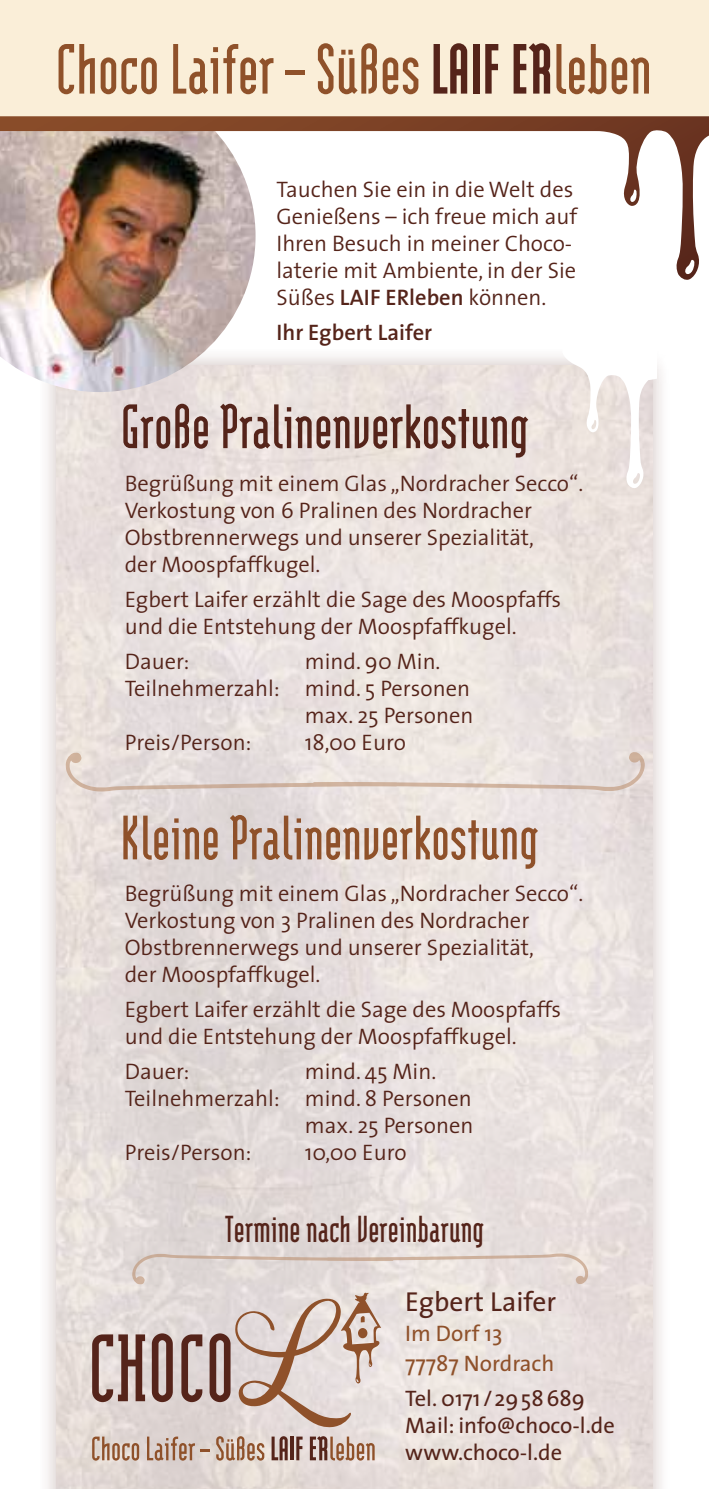
<style>
.page{position:relative;width:709px;height:1489px;background:#fff}
.page>*{position:absolute;margin:0;border:0;box-sizing:border-box;transform-origin:0 0}
.t1{font:700 75px "Modula";color:#8f512a}
.t2{font:700 75px "Modula";color:#55241a}
.t3{font:700 45px "Modula";color:#55241a}
.t4{font:27.5px "The Sans";color:#55241a}
.t5{font:300 22.5px/27px "The Sans";color:#55241a}
.t6{font:22.5px/27px "The Sans";color:#55241a}
.t7{font:22.5px/30px "The Sans";color:#8f512a}
.t8{font:600 22.5px "The Sans";color:#55241a}
.s1{font-weight:600}
</style>
<div class="page">
<div style="left:37px;top:346px;width:634px;height:1142px;background:#55241a;opacity:.75"></div>
<img style="left:57px;top:365px;width:595px;height:1123px">
<img style="left:0;top:281px;width:255px;height:111px">
<div style="left:0;top:0;width:709px;height:124px;background:#faeed8"></div>
<svg style="left:562px;top:346px;width:94px;height:142px"></svg>
<svg style="left:0;top:116px;width:709px;height:165px"></svg>
<svg style="left:59px;top:44px;width:36px;height:50px"></svg>
<svg style="left:101px;top:57px;width:56px;height:37px"></svg>
<svg style="left:173px;top:44px;width:100px;height:50px"></svg>
<div style="left:285px;top:70px;width:20px;height:5px;background:#8f512a"></div>
<svg style="left:318px;top:43px;width:15px;height:51px"></svg>
<svg style="left:339px;top:43px;width:38px;height:51px"></svg>
<svg style="left:383px;top:57px;width:35px;height:37px"></svg>
<svg style="left:433px;top:43px;width:34px;height:51px"></svg>
<div style="left:473px;top:44px;width:6px;height:50px;background:#55241a"></div>
<svg style="left:485px;top:44px;width:13px;height:50px"></svg>
<svg style="left:513px;top:43px;width:37px;height:51px"></svg>
<svg style="left:556px;top:44px;width:93px;height:50px"></svg>
<svg style="left:92px;top:1334px;width:53px;height:67px;background:#a1867f"></svg>
<svg style="left:152px;top:1333px;width:21px;height:68px"></svg>
<svg style="left:181px;top:1334px;width:21px;height:67px"></svg>
<svg style="left:92px;top:1436px;width:17px;height:24px"></svg>
<svg style="left:112px;top:1442px;width:8px;height:18px"></svg>
<svg style="left:115px;top:1443px;width:19px;height:17px"></svg>
<svg style="left:132px;top:1442px;width:7px;height:18px"></svg>
<svg style="left:147px;top:1436px;width:48px;height:24px"></svg>
<svg style="left:201px;top:1448px;width:9px;height:3px"></svg>
<svg style="left:216px;top:1435px;width:48px;height:25px"></svg>
<svg style="left:271px;top:1435px;width:17px;height:25px"></svg>
<hr style="left:290px;top:1436px;width:3px;height:24px;background:#55241a">
<svg style="left:296px;top:1436px;width:6px;height:24px"></svg>
<svg style="left:310px;top:1435px;width:64px;height:25px;background:#b89a8e"></svg>
<svg style="left:209px;top:1292px;width:172px;height:136px;background:#d1bfb8"></svg>
<svg style="left:65px;top:751px;width:580px;height:40px;background:#e5dbd7"></svg>
<svg style="left:132px;top:1253px;width:456px;height:31px;background:#e1d7d3"></svg>
<p class="t5" style="left:276px;top:175px;width:302px">Tauchen Sie ein in die Welt des<br>Genießens – ich freue mich auf<br>Ihren Besuch in meiner Choco&shy;laterie mit Ambiente, in der Sie<br>Süßes <span class="s1">LAIF ERleben</span> können.</p>
<p class="t8" style="left:276px;top:314px;width:157px">Ihr Egbert Laifer</p>
<h1 class="t2" style="left:120px;top:393px;width:409px">Große Pralinenverkostung</h1>
<p class="t5" style="left:125px;top:469px;width:460px">Begrüßung mit einem Glas „Nordracher Secco“.<br>Verkostung von 6 Pralinen des Nordracher Obstbrennerwegs und unserer Spezialität,<br>der Moospfaffkugel.</p>
<p class="t5" style="left:125px;top:585px;width:438px">Egbert Laifer erzählt die Sage des Moospfaffs und die Entstehung der Moospfaffkugel.</p>
<p class="t5" style="left:125px;top:647px;width:66px">Dauer:</p>
<p class="t5" style="left:305px;top:647px;width:137px">mind. 90 Min.</p>
<p class="t5" style="left:125px;top:674px;width:347px">Teilnehmerzahl: mind. 5 Personen</p>
<p class="t5" style="left:305px;top:701px;width:170px">max. 25 Personen</p>
<p class="t5" style="left:125px;top:728px;width:128px">Preis/Person:</p>
<p class="t5" style="left:305px;top:728px;width:102px">18,00 Euro</p>
<h1 class="t1" style="left:120px;top:804px;width:419px">Kleine Pralinenverkostung</h1>
<p class="t5" style="left:125px;top:878px;width:460px">Begrüßung mit einem Glas „Nordracher Secco“.<br>Verkostung von 3 Pralinen des Nordracher Obstbrennerwegs und unserer Spezialität,<br>der Moospfaffkugel.</p>
<p class="t5" style="left:125px;top:994px;width:438px">Egbert Laifer erzählt die Sage des Moospfaffs und die Entstehung der Moospfaffkugel.</p>
<p class="t5" style="left:125px;top:1056px;width:66px">Dauer:</p>
<p class="t5" style="left:305px;top:1056px;width:133px">mind. 45 Min.</p>
<p class="t5" style="left:125px;top:1083px;width:348px">Teilnehmerzahl: mind. 8 Personen</p>
<p class="t5" style="left:305px;top:1110px;width:170px">max. 25 Personen</p>
<p class="t5" style="left:125px;top:1137px;width:128px">Preis/Person:</p>
<p class="t5" style="left:305px;top:1137px;width:103px">10,00 Euro</p>
<h2 class="t3" style="left:225px;top:1208px;width:260px">Termine nach Vereinbarung</h2>
<p class="t4" style="left:405px;top:1278px;width:152px">Egbert Laifer</p>
<p class="t7" style="left:405px;top:1317px;width:151px">Im Dorf 13<br>77787 Nordrach</p>
<p class="t6" style="left:405px;top:1384px;width:211px">Tel. 0171 /29 58 689<br>Mail: info@choco-l.de www.choco-l.de</p>
</div>
